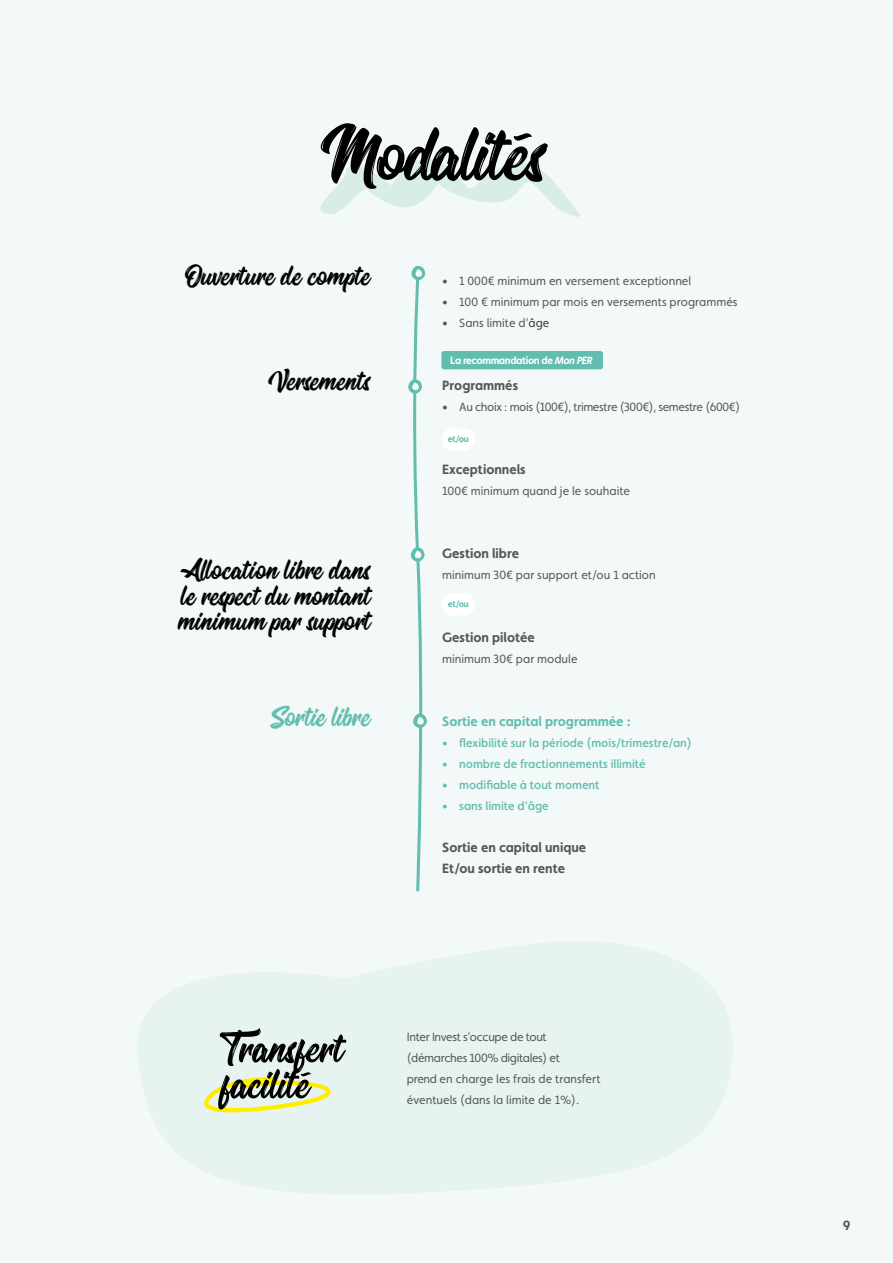
<style>
.page{position:relative;width:893px;height:1263px;background:#f3f9f8}
.page>*{position:absolute;margin:0;border:0;box-sizing:border-box;transform-origin:0 0}
.t1{font:97.5px "Oraqle";letter-spacing:-.01em;color:#000}
.t2{font:54px "Oraqle";color:#000}
.t3{font:36px/25.5px "Oraqle";letter-spacing:.005em;color:#000;text-align:justify}
.t4{font:36px "Oraqle";color:#61beae}
.t5{font:700 13.5px/21px "Faricy New";color:#575756}
.t6{font:700 13.5px "Faricy New";color:#61beae}
.t7{font:700 13.5px "Faricy New";color:#5a5757}
.t8{font:12px/21px "Faricy New";letter-spacing:-.03em;color:#575756}
.t9{font:12px "Faricy New";color:#575756}
.t10{font:500 12px "Faricy New";color:#61beae}
.t11{font:12px "Faricy New";color:#5a5757}
.t12{font:700 10.5px "Faricy New";letter-spacing:-.035em;color:#fff}
.t13{font:700 9px "Faricy New";letter-spacing:-.035em;color:#61beae}
.s1{color:#5a5757}
.s2{color:#3c3c3b}
.s3{font-style:italic}
</style>
<div class="page">
<svg style="left:138px;top:941px;width:595px;height:253px;fill:#e6f3f0"></svg>
<svg style="left:320px;top:159px;width:260px;height:58px"></svg>
<svg style="left:185px;top:1075px;width:146px;height:50px"></svg>
<svg style="left:408px;top:265px;width:19px;height:627px"></svg>
<div style="left:441px;top:593px;width:23px;height:23px;background:#fff;border-radius:50%"></div>
<div style="left:452px;top:593px;width:23px;height:23px;background:#fff;border-radius:50%"></div>
<div style="left:441px;top:428px;width:23px;height:23px;background:#fff;border-radius:50%"></div>
<div style="left:452px;top:428px;width:23px;height:23px;background:#fff;border-radius:50%"></div>
<div style="left:441px;top:351px;width:162px;height:18px;background:#61beae;border-radius:3px"></div>
<h1 class="t1" style="left:321px;top:107px;width:225px">Modalités</h1>
<h3 class="t3" style="left:185px;top:264px;width:186px">Ouverture de compte</h3>
<p class="t9" style="left:442px;top:274px;width:251px">• 1 000€ minimum en versement exceptionnel</p>
<p class="t9" style="left:442px;top:295px;width:297px">• 100 € minimum par mois en versements programmés</p>
<p class="t9" style="left:442px;top:316px;width:109px">• Sans limit<span class="s1">e d'</span><span class="s2">âge</span></p>
<h3 class="t3" style="left:268px;top:369px;width:103px">Versements</h3>
<p class="t5" style="left:442px;top:375px;width:77px">Programmés</p>
<p class="t8" style="left:442px;top:396px;width:299px">• Au choix : mois (100€), trimestre (300€), semestre (600€)</p>
<p class="t12" style="left:450px;top:354px;width:144px">La recommandation de <span class="s3">Mon PER</span></p>
<p class="t13" style="left:448px;top:434px;width:22px">et/ou</p>
<h3 class="t3" style="left:178px;top:558px;width:194px">Allocation libre dans le respect du montant minimum par support</h3>
<p class="t7" style="left:442px;top:461px;width:85px">Exceptionnels</p>
<p class="t11" style="left:442px;top:484px;width:189px">100€ minimum quand je le souhaite</p>
<p class="t5" style="left:442px;top:543px;width:78px">Gestion libre</p>
<p class="t9" style="left:442px;top:568px;width:215px">minimum 30€ par support et/ou 1 action</p>
<p class="t13" style="left:448px;top:598px;width:22px">et/ou</p>
<p class="t5" style="left:442px;top:627px;width:94px">Gestion pilotée</p>
<p class="t9" style="left:442px;top:652px;width:137px">minimum 30€ par module</p>
<h3 class="t4" style="left:270px;top:699px;width:101px">Sortie libre</h3>
<p class="t6" style="left:442px;top:713px;width:190px">Sortie en capital programmée :</p>
<p class="t10" style="left:442px;top:736px;width:251px">• flexibilité sur la période (mois/trimestre/an)</p>
<p class="t10" style="left:442px;top:757px;width:205px">• nombre de fractionnements illimité</p>
<p class="t10" style="left:442px;top:778px;width:159px">• modifiable à tout moment</p>
<p class="t10" style="left:442px;top:799px;width:108px">• sans limite d’âge</p>
<p class="t5" style="left:442px;top:837px;width:146px">Sortie en capital unique<br>Et/ou sortie en rente</p>
<h2 class="t2" style="left:220px;top:1022px;width:124px">Transfert</h2>
<h2 class="t2" style="left:220px;top:1058px;width:90px">facilité</h2>
<p class="t8" style="left:407px;top:1026px;width:195px">Inter Invest s’occupe de tout (démarches 100% digitales) et<br>prend en charge les frais de transfert éventuels (dans la limite de 1%).</p>
<p class="t5" style="left:843px;top:1215px;width:9px">9</p>
</div>
